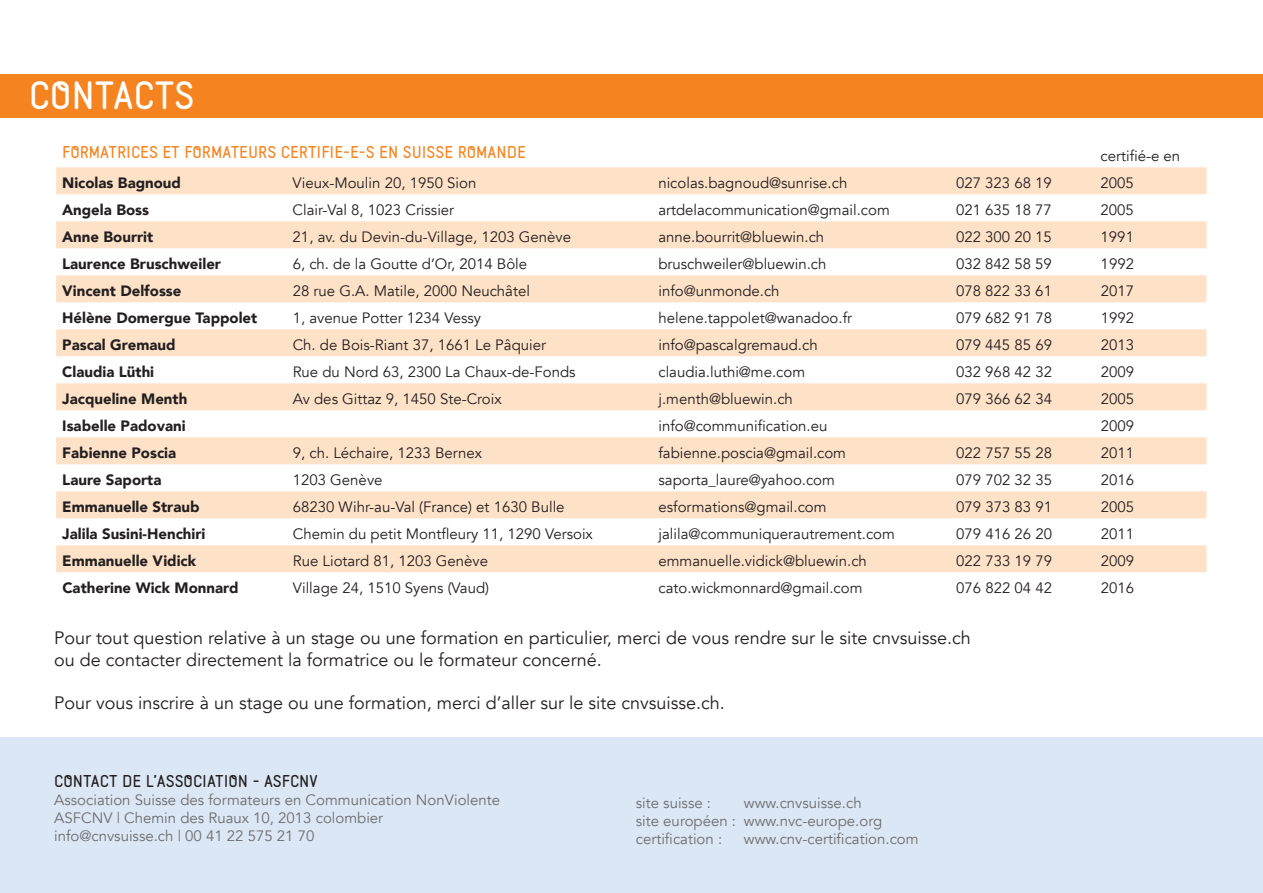
<style>
.page{position:relative;width:1263px;height:893px;background:#fff}
.page>*{position:absolute;margin:0;border:0;box-sizing:border-box;transform-origin:0 0}
.t1{font:700 34.5px "Naiv";color:#fff}
.t2{font:18px/21.6px "Avenir";color:#231f20}
.t3{font:15px "Avenir";color:#231f20}
.t4{font:900 15px "Avenir";color:#231f20}
.t5{font:15px/18px "Avenir";color:#6c6d70}
.t6{font:700 15px "Naiv";color:#f58420}
.t7{font:700 15px "Naiv";color:#231f20}
</style>
<div class="page">
<div style="left:0;top:738px;width:1263px;height:155px;background:#dbe7f5"></div>
<div style="left:0;top:74px;width:1263px;height:44px;background:#f58420"></div>
<svg style="left:56px;top:167px;width:1150px;height:405px;fill:#fee2c8"></svg>
<h1 class="t1" style="left:29px;top:74px;width:168px">CONTACTS</h1>
<p class="t6" style="left:62px;top:143px;width:465px">FORMATRICES ET FORMATEURS CERTIFIE-E-S EN SUISSE ROMANDE</p>
<p class="t3" style="left:1100px;top:147px;width:81px">certifié-e en</p>
<p class="t4" style="left:62px;top:170px;width:120px">Nicolas Bagnoud</p>
<p class="t3" style="left:293px;top:174px;width:185px">Vieux-Moulin 20, 1950 Sion</p>
<p class="t3" style="left:658px;top:174px;width:190px">nicolas.bagnoud@sunrise.ch</p>
<p class="t3" style="left:956px;top:174px;width:97px">027 323 68 19</p>
<p class="t3" style="left:1100px;top:174px;width:35px">2005</p>
<p class="t4" style="left:62px;top:197px;width:88px">Angela Boss</p>
<p class="t3" style="left:293px;top:201px;width:163px">Clair-Val 8, 1023 Crissier</p>
<p class="t3" style="left:658px;top:201px;width:233px">artdelacommunication@gmail.com</p>
<p class="t3" style="left:956px;top:201px;width:97px">021 635 18 77</p>
<p class="t3" style="left:1100px;top:201px;width:35px">2005</p>
<p class="t4" style="left:62px;top:224px;width:93px">Anne Bourrit</p>
<p class="t3" style="left:293px;top:228px;width:280px">21, av. du Devin-du-Village, 1203 Genève</p>
<p class="t3" style="left:658px;top:228px;width:167px">anne.bourrit@bluewin.ch</p>
<p class="t3" style="left:956px;top:228px;width:97px">022 300 20 15</p>
<p class="t3" style="left:1101px;top:228px;width:35px">1991</p>
<p class="t4" style="left:62px;top:251px;width:160px">Laurence Bruschweiler</p>
<p class="t3" style="left:293px;top:255px;width:236px">6, ch. de la Goutte d’Or, 2014 Bôle</p>
<p class="t3" style="left:658px;top:255px;width:170px">bruschweiler@bluewin.ch</p>
<p class="t3" style="left:956px;top:255px;width:97px">032 842 58 59</p>
<p class="t3" style="left:1101px;top:255px;width:35px">1992</p>
<p class="t4" style="left:62px;top:278px;width:121px">Vincent Delfosse</p>
<p class="t3" style="left:293px;top:282px;width:239px">28 rue G.A. Matile, 2000 Neuchâtel</p>
<p class="t3" style="left:658px;top:282px;width:123px">info@unmonde.ch</p>
<p class="t3" style="left:956px;top:282px;width:97px">078 822 33 61</p>
<p class="t3" style="left:1101px;top:282px;width:35px">2017</p>
<p class="t4" style="left:62px;top:305px;width:197px">Hélène Domergue Tappolet</p>
<p class="t3" style="left:293px;top:309px;width:190px">1, avenue Potter 1234 Vessy</p>
<p class="t3" style="left:658px;top:309px;width:195px">helene.tappolet@wanadoo.fr</p>
<p class="t3" style="left:956px;top:309px;width:97px">079 682 91 78</p>
<p class="t3" style="left:1101px;top:309px;width:35px">1992</p>
<p class="t4" style="left:62px;top:332px;width:115px">Pascal Gremaud</p>
<p class="t3" style="left:293px;top:336px;width:255px">Ch. de Bois-Riant 37, 1661 Le Pâquier</p>
<p class="t3" style="left:658px;top:336px;width:161px">info@pascalgremaud.ch</p>
<p class="t3" style="left:956px;top:336px;width:97px">079 445 85 69</p>
<p class="t3" style="left:1101px;top:336px;width:35px">2013</p>
<p class="t4" style="left:62px;top:359px;width:93px">Claudia Lüthi</p>
<p class="t3" style="left:293px;top:363px;width:284px">Rue du Nord 63, 2300 La Chaux-de-Fonds</p>
<p class="t3" style="left:658px;top:363px;width:148px">claudia.luthi@me.com</p>
<p class="t3" style="left:956px;top:363px;width:97px">032 968 42 32</p>
<p class="t3" style="left:1101px;top:363px;width:35px">2009</p>
<p class="t4" style="left:62px;top:386px;width:127px">Jacqueline Menth</p>
<p class="t3" style="left:293px;top:390px;width:210px">Av des Gittaz 9, 1450 Ste-Croix</p>
<p class="t3" style="left:658px;top:390px;width:136px">j.menth@bluewin.ch</p>
<p class="t3" style="left:956px;top:390px;width:97px">079 366 62 34</p>
<p class="t3" style="left:1101px;top:390px;width:35px">2005</p>
<p class="t4" style="left:62px;top:413px;width:125px">Isabelle Padovani</p>
<p class="t3" style="left:658px;top:417px;width:170px">info@communification.eu</p>
<p class="t3" style="left:1101px;top:417px;width:35px">2009</p>
<p class="t4" style="left:62px;top:440px;width:115px">Fabienne Poscia</p>
<p class="t3" style="left:293px;top:444px;width:191px">9, ch. Léchaire, 1233 Bernex</p>
<p class="t3" style="left:658px;top:444px;width:189px">fabienne.poscia@gmail.com</p>
<p class="t3" style="left:956px;top:444px;width:97px">022 757 55 28</p>
<p class="t3" style="left:1101px;top:444px;width:35px">2011</p>
<p class="t4" style="left:62px;top:467px;width:101px">Laure Saporta</p>
<p class="t3" style="left:293px;top:471px;width:91px">1203 Genève</p>
<p class="t3" style="left:658px;top:471px;width:178px">saporta_laure@yahoo.com</p>
<p class="t3" style="left:956px;top:471px;width:97px">079 702 32 35</p>
<p class="t3" style="left:1101px;top:471px;width:35px">2016</p>
<p class="t4" style="left:62px;top:494px;width:139px">Emmanuelle Straub</p>
<p class="t3" style="left:293px;top:498px;width:273px">68230 Wihr-au-Val (France) et 1630 Bulle</p>
<p class="t3" style="left:658px;top:498px;width:170px">esformations@gmail.com</p>
<p class="t3" style="left:956px;top:498px;width:97px">079 373 83 91</p>
<p class="t3" style="left:1101px;top:498px;width:35px">2005</p>
<p class="t4" style="left:62px;top:521px;width:145px">Jalila Susini-Henchiri</p>
<p class="t3" style="left:293px;top:525px;width:302px">Chemin du petit Montfleury 11, 1290 Versoix</p>
<p class="t3" style="left:658px;top:525px;width:238px">jalila@communiquerautrement.com</p>
<p class="t3" style="left:956px;top:525px;width:97px">079 416 26 20</p>
<p class="t3" style="left:1101px;top:525px;width:35px">2011</p>
<p class="t4" style="left:62px;top:548px;width:135px">Emmanuelle Vidick</p>
<p class="t3" style="left:293px;top:552px;width:197px">Rue Liotard 81, 1203 Genève</p>
<p class="t3" style="left:658px;top:552px;width:210px">emmanuelle.vidick@bluewin.ch</p>
<p class="t3" style="left:956px;top:552px;width:97px">022 733 19 79</p>
<p class="t3" style="left:1101px;top:552px;width:35px">2009</p>
<p class="t4" style="left:62px;top:575px;width:178px">Catherine Wick Monnard</p>
<p class="t3" style="left:293px;top:579px;width:198px">Village 24, 1510 Syens (Vaud)</p>
<p class="t3" style="left:658px;top:579px;width:205px">cato.wickmonnard@gmail.com</p>
<p class="t3" style="left:956px;top:579px;width:97px">076 822 04 42</p>
<p class="t3" style="left:1101px;top:579px;width:35px">2016</p>
<p class="t2" style="left:54px;top:627px;width:918px">Pour tout question relative à un stage ou une formation en particulier, merci de vous rendre sur le site cnvsuisse.ch ou de contacter directement la formatrice ou le formateur concerné.</p>
<p class="t2" style="left:54px;top:692px;width:672px">Pour vous inscrire à un stage ou une formation, merci d’aller sur le site cnvsuisse.ch.</p>
<p class="t7" style="left:54px;top:771px;width:265px">CONTACT DE L’ASSOCIATION - ASFCNV</p>
<p class="t5" style="left:54px;top:791px;width:447px">Association Suisse des formateurs en Communication NonViolente<br>ASFCNV | Chemin des Ruaux 10, 2013 colombier info@cnvsuisse.ch | 00 41 22 575 21 70</p>
<p class="t5" style="left:636px;top:794px;width:77px">site suisse :</p>
<p class="t5" style="left:636px;top:794px;width:248px;text-indent:108px">www.cnvsuisse.ch site européen : www.nvc-europe.org certification :</p>
<p class="t5" style="left:744px;top:830px;width:176px">www.cnv-certification.com</p>
</div>
